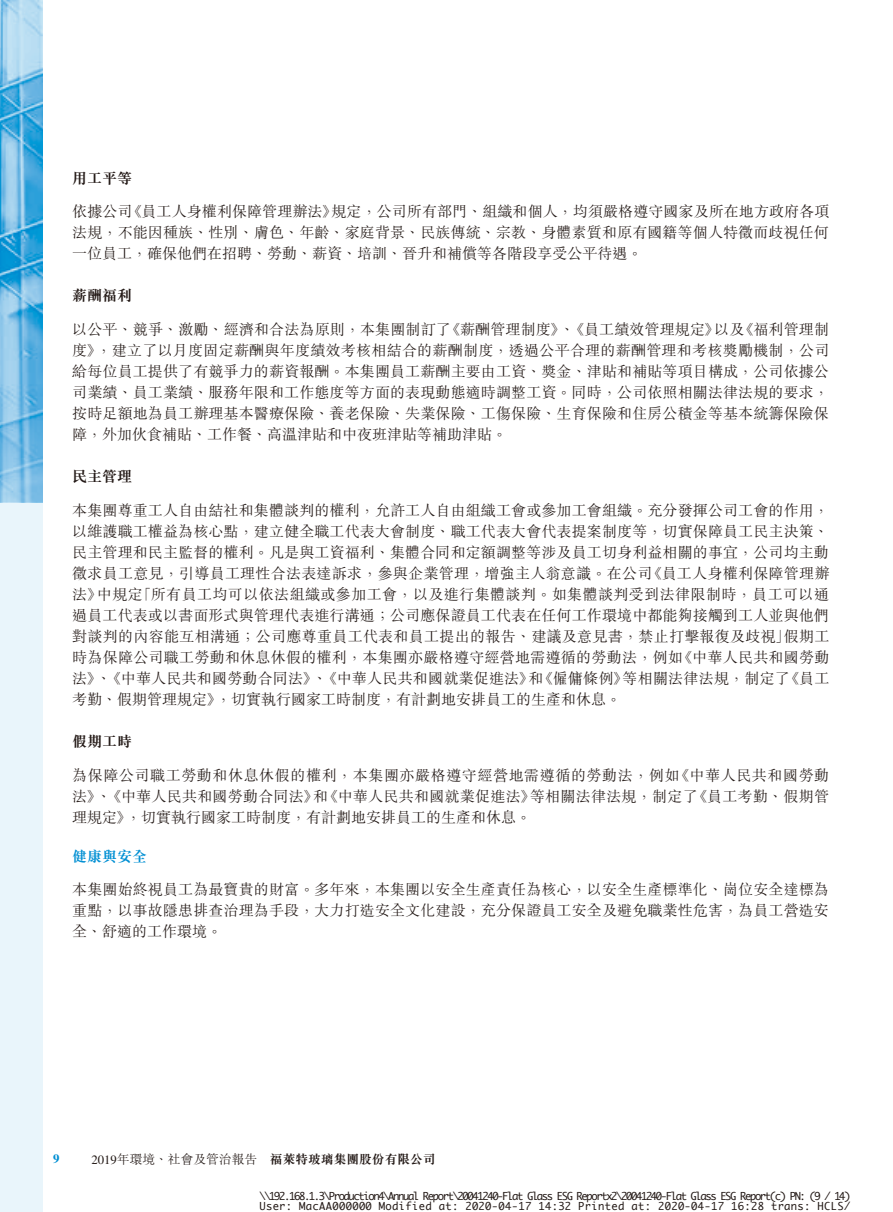
<style>
.page{position:relative;width:893px;height:1212px;background:#fff}
.page>*{position:absolute;margin:0;border:0;box-sizing:border-box;transform-origin:0 0}
.t1{font:300 15px/21px "M Sung HK";letter-spacing:.01em;color:#231916}
.t2{font:300 15px/21px "M Sung HK";letter-spacing:.03em;color:#231916}
.t3{font:300 15px "M Sung HK";letter-spacing:.04em;color:#231916}
.t4{font:700 15px "M Sung HK";color:#231916}
.t5{font:700 15px "M Sung HK";color:#008fd3}
.t6{font:300 12.75px "M Sung HK";color:#231916}
.t7{font:700 12.75px "M Sung HK";color:#231916}
.t8{font:700 12.75px "Times LT Std";color:#008fd3}
.t9{font:10.5px/10.5px "Monaco";letter-spacing:-.13em;color:#231916;text-align:right}
.t10{font:10.5px "Monaco";letter-spacing:.03em;color:#231916}
.s1{font-family:"Times LT Std";font-weight:400}
</style>
<div class="page">
<div style="left:0;top:502px;width:43px;height:710px;background:#e9f5fb"></div>
<svg style="left:0;top:0;width:43px;height:502px;background:#6ebae3"></svg>
<p class="t4" style="left:72px;top:167px;width:62px">用工平等</p>
<p class="t1" style="left:127px;top:201px;width:211px">《員工人身權利保障管理辦法》</p>
<p class="t1" style="left:72px;top:201px;width:758px">依據公司<br>法規，不能因種族、性別、膚色、年齡、家庭背景、民族傳統、宗教、身體素質和原有國籍等個人特徵而歧視任何一位員工，確保他們在招聘、勞動、薪資、培訓、晉升和補償等各階段享受公平待遇。</p>
<p class="t4" style="left:72px;top:285px;width:62px">薪酬福利</p>
<p class="t1" style="left:739px;top:318px;width:92px">《福利管理制</p>
<p class="t1" style="left:331px;top:201px;width:499px">規定，公司所有部門、組織和個人，均須嚴格遵守國家及所在地方政府各項</p>
<p class="t1" style="left:446px;top:318px;width:276px">《薪酬管理制度》、《員工績效管理規定》</p>
<p class="t1" style="left:97px;top:318px;width:734px;text-indent:-24px">以公平、競爭、激勵、經濟和合法為原則，本集團制訂了<br>，建立了以月度固定薪酬與年度績效考核相結合的薪酬制度，透過公平合理的薪酬管理和考核獎勵機制，公司</p>
<p class="t1" style="left:714px;top:318px;width:32px">以及</p>
<p class="t1" style="left:72px;top:339px;width:758px">度》<br>給每位員工提供了有競爭力的薪資報酬。本集團員工薪酬主要由工資、獎金、津貼和補貼等項目構成，公司依據公司業績、員工業績、服務年限和工作態度等方面的表現動態適時調整工資。同時，公司依照相關法律法規的要求，按時足額地為員工辦理基本醫療保險、養老保險、失業保險、工傷保險、生育保險和住房公積金等基本統籌保險保障，外加伙食補貼、工作餐、高溫津貼和中夜班津貼等補助津貼。</p>
<p class="t4" style="left:72px;top:466px;width:62px">民主管理</p>
<p class="t1" style="left:72px;top:499px;width:759px;text-align:right">本集團尊重工人自由結社和集體談判的權利，允許工人自由組織工會或參加工會組織。充分發揮公司工會的作用，以維護職工權益為核心點，建立健全職工代表大會制度、職工代表大會代表提案制度等，切實保障員工民主決策、民主管理和民主監督的權利。凡是與工資福利、集體合同和定額調整等涉及員工切身利益相關的事宜，公司均主動《員工人身權利保障管理辦</p>
<p class="t2" style="left:137px;top:562px;width:694px;text-indent:-64px">徵求員工意見，引導員工理性合法表達訴求，參與企業管理，增強主人翁意識。在公司<br>「所有員工均可以依法組織或參加工會，以及進行集體談判。如集體談判受到法律限制時，員工可以通</p>
<p class="t1" style="left:97px;top:583px;width:47px">中規定</p>
<p class="t1" style="left:72px;top:583px;width:31px">法》</p>
<p class="t1" style="left:72px;top:604px;width:758px">過員工代表或以書面形式與管理代表進行溝通；公司應保證員工代表在任何工作環境中都能夠接觸到工人並與他們</p>
<p class="t1" style="left:784px;top:625px;width:47px">假期工</p>
<p class="t1" style="left:678px;top:625px;width:153px;text-indent:-605px">對談判的內容能互相溝通；公司應尊重員工代表和員工提出的報告、建議及意見書，禁止打擊報復及歧視」<br>《中華人民共和國勞動</p>
<p class="t1" style="left:72px;top:646px;width:612px">時為保障公司職工勞動和休息休假的權利，本集團亦嚴格遵守經營地需遵循的勞動法，例如</p>
<p class="t1" style="left:72px;top:667px;width:557px">法》、《中華人民共和國勞動合同法》、《中華人民共和國就業促進法》《僱傭條例》</p>
<p class="t1" style="left:623px;top:667px;width:169px">等相關法律法規，制定了</p>
<p class="t1" style="left:785px;top:667px;width:46px">《員工</p>
<p class="t1" style="left:216px;top:667px;width:406px;text-indent:312px">和<br>，切實執行國家工時制度，有計劃地安排員工的生產和休息。</p>
<p class="t1" style="left:72px;top:688px;width:151px">考勤、假期管理規定》</p>
<p class="t4" style="left:72px;top:731px;width:62px">假期工時</p>
<p class="t3" style="left:72px;top:764px;width:609px">為保障公司職工勞動和休息休假的權利，本集團亦嚴格遵守經營地需遵循的勞動法，例如</p>
<p class="t3" style="left:675px;top:764px;width:156px">《中華人民共和國勞動</p>
<p class="t1" style="left:72px;top:785px;width:465px">法》、《中華人民共和國勞動合同法》《中華人民共和國就業促進法》</p>
<p class="t1" style="left:530px;top:785px;width:169px">等相關法律法規，制定了</p>
<p class="t1" style="left:692px;top:785px;width:138px">《員工考勤、假期管</p>
<p class="t1" style="left:126px;top:785px;width:406px;text-indent:187px">和<br>，切實執行國家工時制度，有計劃地安排員工的生產和休息。</p>
<p class="t1" style="left:72px;top:806px;width:61px">理規定》</p>
<p class="t5" style="left:72px;top:845px;width:77px">健康與安全</p>
<p class="t1" style="left:72px;top:879px;width:758px;text-align:justify">本集團始終視員工為最寶貴的財富。多年來，本集團以安全生產責任為核心，以安全生產標準化、崗位安全達標為重點，以事故隱患排查治理為手段，大力打造安全文化建設，充分保證員工安全及避免職業性危害，為員工營造安全、舒適的工作環境。</p>
<p class="t8" style="left:53px;top:1151px;width:8px">9</p>
<p class="t6" style="left:91px;top:1150px;width:167px"><span class="s1">2019</span>年環境、社會及管治報告</p>
<p class="t7" style="left:270px;top:1150px;width:167px">福萊特玻璃集團股份有限公司</p>
<p class="t9" style="left:259px;top:1190px;width:593px">\\192.168.1.3\Production \4 Annual Report\20041240-Flat Glass ESG Reportx \2 20041240-Flat Glass ESG Report c ( ) P N /9 ): 1 4 (<br>HCLS/</p>
<p class="t10" style="left:379px;top:1197px;width:54px">Modified</p>
<p class="t10" style="left:578px;top:1197px;width:48px">Printed</p>
<p class="t10" style="left:299px;top:1197px;width:74px">MacAA000000</p>
<p class="t9" style="left:465px;top:1201px;width:68px">2020-04-17</p>
<p class="t9" style="left:538px;top:1201px;width:34px">14:32</p>
<p class="t9" style="left:658px;top:1201px;width:68px">2020-04-17</p>
<p class="t9" style="left:731px;top:1201px;width:34px">16:28</p>
<p class="t9" style="left:259px;top:1201px;width:34px">User:</p>
<p class="t9" style="left:439px;top:1201px;width:21px">at:</p>
<p class="t9" style="left:631px;top:1201px;width:21px">at:</p>
<p class="t9" style="left:771px;top:1201px;width:41px">trans:</p>
</div>
